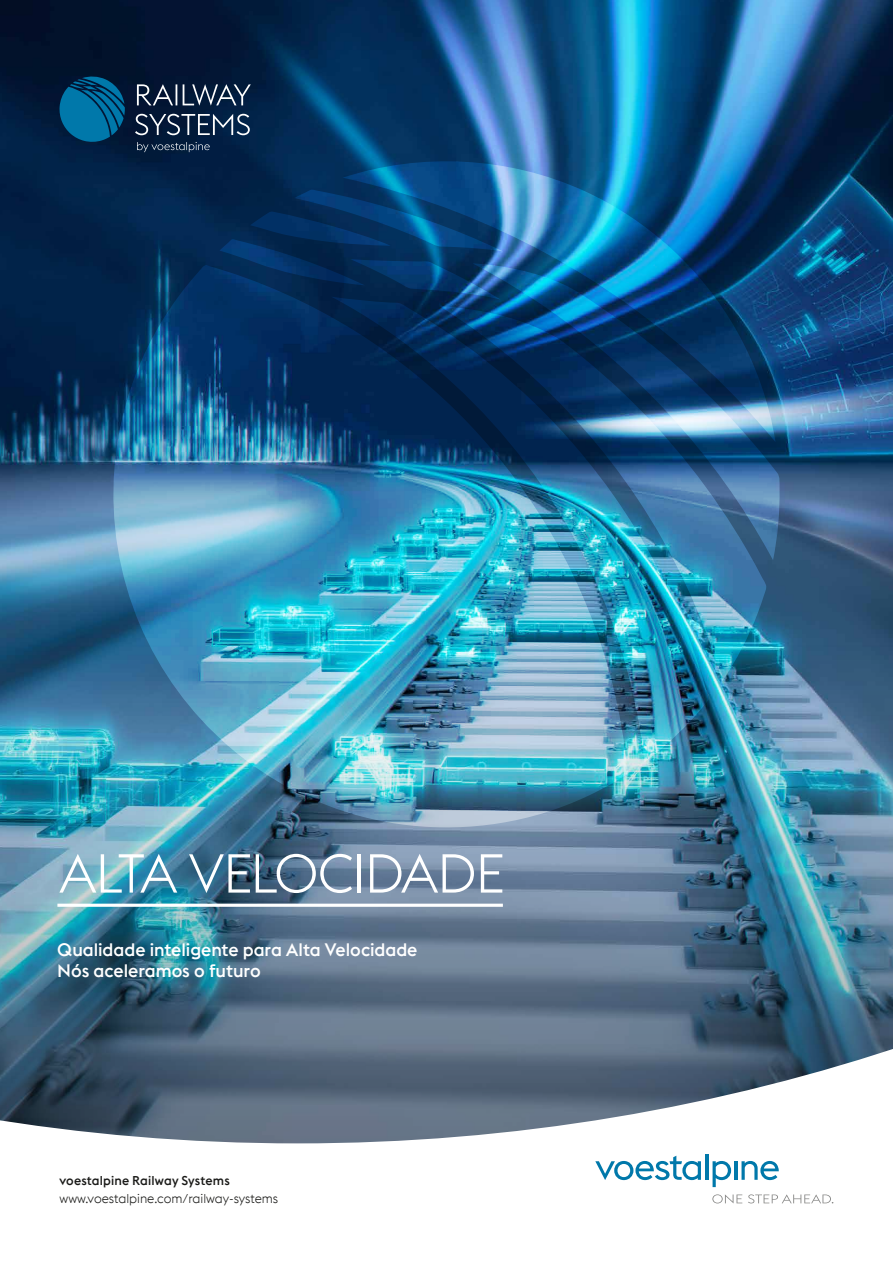
<style>
.page{position:relative;width:893px;height:1263px;background:#fff}
.page>*{position:absolute;margin:0;border:0;box-sizing:border-box;transform-origin:0 0}
.t1{font:300 54px "voestalpine";letter-spacing:-.03em;color:#fff}
.t2{font:500 18px/21px "voestalpine";letter-spacing:-.005em;color:#fff}
.t3{font:300 12.75px "voestalpine";color:#1a1a18}
.t4{font:500 12.75px "voestalpine";letter-spacing:.01em;color:#1a1a18}
.t5{font:500 10.5px "voestalpine";color:#1a1a18}
</style>
<div class="page">
<img style="left:0;top:0;width:893px;height:642px">
<svg style="left:60px;top:77px;width:65px;height:65px;background:#005783"></svg>
<svg style="left:135px;top:114px;width:115px;height:21px;background:#3c4f69"></svg>
<svg style="left:137px;top:84px;width:114px;height:22px;background:#3a4b63"></svg>
<svg style="left:137px;top:142px;width:73px;height:10px"></svg>
<img style="left:0;top:642px;width:893px;height:400px">
<svg style="left:767px;top:263px;width:13px;height:297px;background:#336492"></svg>
<img style="left:343px;top:160px;width:432px;height:282px">
<img style="left:708px;top:306px;width:59px;height:375px">
<img style="left:628px;top:297px;width:80px;height:465px">
<svg style="left:219px;top:189px;width:284px;height:75px;background:#04386a"></svg>
<img style="left:112px;top:264px;width:516px;height:565px">
<svg style="left:0;top:1042px;width:893px;height:162px"></svg>
<svg style="left:595px;top:1156px;width:106px;height:24px"></svg>
<hr style="left:705px;top:1154px;width:3px;height:26px;background:#0078aa">
<svg style="left:713px;top:1161px;width:18px;height:26px"></svg>
<hr style="left:734px;top:1161px;width:3px;height:19px;background:#0078aa">
<svg style="left:741px;top:1161px;width:38px;height:19px"></svg>
<svg style="left:712px;top:1194px;width:30px;height:9px"></svg>
<svg style="left:748px;top:1194px;width:85px;height:9px"></svg>
<hr style="left:57px;top:904px;width:446px;height:3px;background:#fff">
<h1 class="t1" style="left:60px;top:842px;width:447px">ALTA VELOCIDADE</h1>
<p class="t2" style="left:57px;top:939px;width:362px">Qualidade inteligente para Alta Velocidade<br>Nós aceleramos o futuro</p>
<p class="t4" style="left:60px;top:1173px;width:172px">voestalpine Railway Systems</p>
<p class="t3" style="left:60px;top:1191px;width:220px">www.voestalpine.com/railway-systems</p>
<p class="t5" style="left:60px;top:1194px;width:8px">1</p>
</div>
